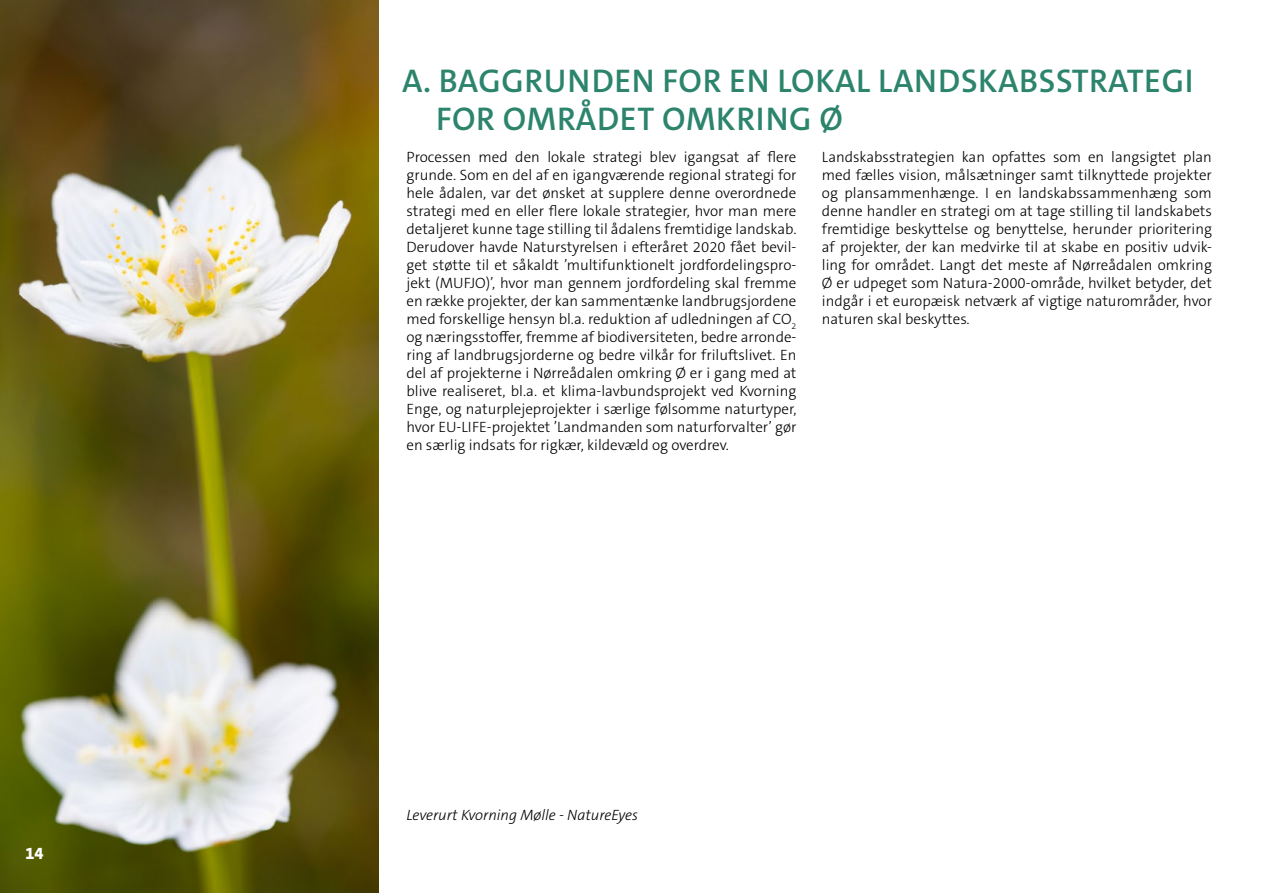
<style>
.page{position:relative;width:1263px;height:893px;background:#fff}
.page>*{position:absolute;margin:0;border:0;box-sizing:border-box;transform-origin:0 0}
.Rubrik_del_2_-_H2{font:600 33px/37.5px "The Sans C5";letter-spacing:.02em;color:#2c846c}
.Mellemrubrikker_-_in{font:800 16.5px "The Sans C5";color:#fff}
.Brødtekst_-_P{font:300 15px/18px "The Sans C5";color:#000;text-align:justify}
.Billedtekster_-_P{font:italic 300 15px "The Sans C5";color:#000}
</style>
<div class="page">
<img style="left:0;top:0;width:378px;height:893px">
<p class="Mellemrubrikker_-_in" style="left:25px;top:842px;width:20px">14</p>
<h2 class="Rubrik_del_2_-_H2" style="left:436px;top:63px;width:759px;text-indent:-34px">A. BAGGRUNDEN FOR EN LOKAL LANDSKABSSTRATEGI<br>FOR OMRÅDET OMKRING Ø</h2>
<p class="Brødtekst_-_P" style="left:406px;top:148px;width:391px">Processen med den lokale strategi blev igangsat af flere grunde. Som en del af en igangværende regional strategi for hele ådalen, var det ønsket at supplere denne overordnede strategi med en eller flere lokale strategier, hvor man mere detaljeret kunne tage stilling til ådalens fremtidige landskab.<br>Derudover havde Naturstyrelsen i efteråret 2020 fået bevil&shy;get støtte til et såkaldt ’multifunktionelt jordfordelingspro&shy;jekt (MUFJO)’, hvor man gennem jordfordeling skal fremme en række projekter, der kan sammentænke landbrugsjordene med forskellige hensyn bl.a. reduktion af udledningen af CO<sub>2 </sub>og næringsstoffer, fremme af biodiversiteten, bedre arronde&shy;ring af landbrugsjorderne og bedre vilkår for friluftslivet. En del af projekterne i Nørreådalen omkring Ø er i gang med at blive realiseret, bl.a. et klima-lavbundsprojekt ved Kvorning Enge, og naturplejeprojekter i særlige følsomme naturtyper, hvor EU-LIFE-projektet ’Landmanden som naturforvalter’ gør en særlig indsats for rigkær, kildevæld og overdrev.</p>
<p class="Brødtekst_-_P" style="left:822px;top:148px;width:391px">Landskabsstrategien kan opfattes som en langsigtet plan med fælles vision, målsætninger samt tilknyttede projekter og plansammenhænge. I en landskabssammenhæng som denne handler en strategi om at tage stilling til landskabets fremtidige beskyttelse og benyttelse, herunder prioritering af projekter, der kan medvirke til at skabe en positiv udvik&shy;ling for området. Langt det meste af Nørreådalen omkring Ø er udpeget som Natura-2000-område, hvilket betyder, det indgår i et europæisk netværk af vigtige naturområder, hvor naturen skal beskyttes.</p>
<p class="Billedtekster_-_P" style="left:406px;top:805px;width:233px">Leverurt Kvorning Mølle - NatureEyes</p>
</div>
